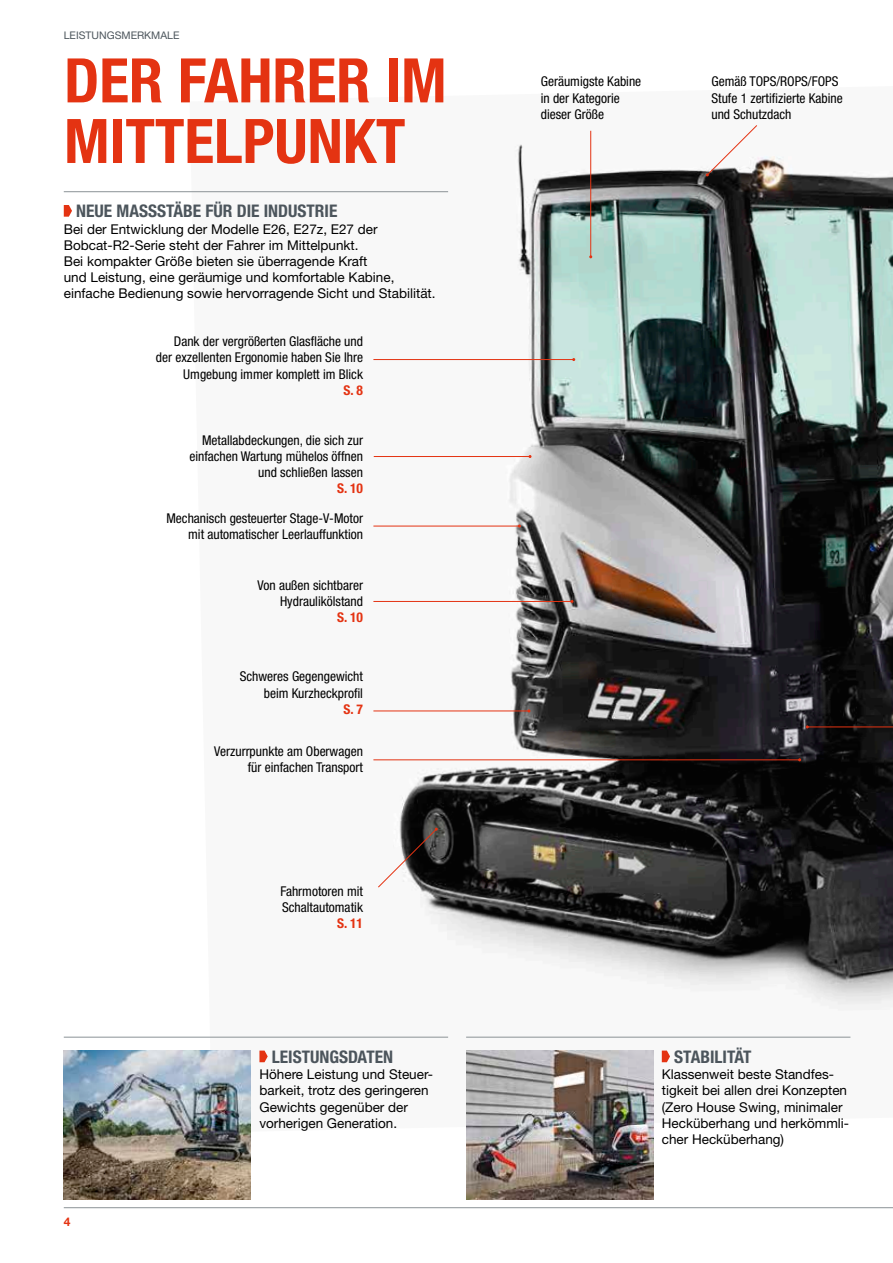
<style>
.page{position:relative;width:893px;height:1263px;background:#fff}
.page>*{position:absolute;margin:0;border:0;box-sizing:border-box;transform-origin:0 0}
.t1{font:700 condensed 61.5px/60.6px "Helvetica Neue LT Pro";color:#e43312}
.t2{font:700 condensed 17.4px "Helvetica Neue LT Pro";color:#4c555c}
.t3{font:condensed 13.5px/16.2px "Helvetica Neue LT Pro";color:#000;text-align:right}
.t4{font:13.5px/16.2px "Helvetica Neue LT Pro";color:#000}
.t5{font:700 condensed 13.5px "Helvetica Neue LT Pro";color:#e43312}
.t6{font:700 12px "Helvetica Neue LT Pro";color:#e43312}
.t7{font:10.5px "Helvetica Neue LT Pro";color:#4c555c}
</style>
<div class="page">
<img style="left:190px;top:125px;width:703px;height:1007px">
<hr style="left:807px;top:727px;width:86px;height:1px;background:#e43312">
<hr style="left:373px;top:359px;width:201px;height:1px;background:#e43312">
<hr style="left:373px;top:526px;width:146px;height:1px;background:#e43312">
<svg style="left:706px;top:125px;width:51px;height:52px"></svg>
<hr style="left:374px;top:456px;width:156px;height:1px;background:#e43312">
<hr style="left:373px;top:601px;width:199px;height:1px;background:#e43312">
<hr style="left:373px;top:711px;width:156px;height:1px;background:#e43312">
<hr style="left:373px;top:759px;width:427px;height:1px;background:#e43312">
<svg style="left:378px;top:827px;width:60px;height:61px"></svg>
<hr style="left:64px;top:1037px;width:384px;height:1px;background:#8b9296">
<hr style="left:466px;top:1037px;width:384px;height:1px;background:#8b9296">
<img style="left:466px;top:1050px;width:187px;height:149px">
<img style="left:64px;top:1050px;width:187px;height:149px">
<hr style="left:590px;top:131px;width:1px;height:126px;background:#e43312">
<hr style="left:64px;top:1207px;width:829px;height:1px;background:#8b9296">
<svg style="left:662px;top:1050px;width:8px;height:12px"></svg>
<svg style="left:259px;top:1050px;width:9px;height:12px"></svg>
<hr style="left:64px;top:191px;width:384px;height:1px;background:#8b9296">
<svg style="left:64px;top:205px;width:8px;height:12px"></svg>
<p class="t7" style="left:64px;top:29px;width:117px">LEISTUNGSMERKMALE</p>
<h1 class="t1" style="left:64px;top:51px;width:384px">DER FAHRER IM<br>MITTELPUNKT</h1>
<p class="t2" style="left:76px;top:201px;width:263px">NEUE MASSSTÄBE FÜR DIE INDUSTRIE</p>
<p class="t4" style="left:64px;top:220px;width:373px">Bei der Entwicklung der Modelle E26, E27z, E27 der Bobcat-R2-Serie steht der Fahrer im Mittelpunkt.<br>Bei kompakter Größe bieten sie überragende Kraft<br>und Leistung, eine geräumige und komfortable Kabine, einfache Bedienung sowie hervorragende Sicht und Stabilität.</p>
<p class="t3" style="left:156px;top:333px;width:209px">Dank der vergrößerten Glasfläche und der exzellenten Ergonomie haben Sie Ihre<br>Umgebung immer komplett im Blick</p>
<p class="t5" style="left:344px;top:382px;width:21px">S. 8</p>
<p class="t3" style="left:189px;top:432px;width:175px">Metallabdeckungen, die sich zur einfachen Wartung mühelos öffnen und schließen lassen</p>
<p class="t5" style="left:337px;top:480px;width:27px">S. 10</p>
<p class="t3" style="left:166px;top:510px;width:198px">Mechanisch gesteuerter Stage-V-Motor mit automatischer Leerlauffunktion</p>
<p class="t3" style="left:258px;top:577px;width:107px">Von außen sichtbarer<br>Hydraulikölstand</p>
<p class="t5" style="left:337px;top:609px;width:27px">S. 10</p>
<p class="t3" style="left:240px;top:668px;width:125px">Schweres Gegengewicht beim Kurzheckprofil</p>
<p class="t5" style="left:344px;top:701px;width:21px">S. 7</p>
<p class="t3" style="left:214px;top:743px;width:150px">Verzurrpunkte am Oberwagen für einfachen Transport</p>
<p class="t3" style="left:280px;top:883px;width:84px;text-align:left">Fahrmotoren mit<br>Schaltautomatik</p>
<p class="t5" style="left:337px;top:915px;width:27px">S. 11</p>
<p class="t6" style="left:64px;top:1214px;width:8px">4</p>
<p class="t2" style="left:272px;top:1046px;width:123px">LEISTUNGSDATEN</p>
<p class="t4" style="left:259px;top:1066px;width:175px">Höhere Leistung und Steuer&shy;barkeit, trotz des geringeren<br>Gewichts gegenüber der vorherigen Generation.</p>
<p class="t3" style="left:541px;top:73px;width:102px;text-align:left">Geräumigste Kabine in der Kategorie dieser Größe</p>
<p class="t3" style="left:711px;top:73px;width:133px;text-align:left">Gemäß TOPS/ROPS/FOPS<br>Stufe 1 zertifizierte Kabine und Schutzdach</p>
<p class="t2" style="left:674px;top:1046px;width:79px">STABILITÄT</p>
<p class="t4" style="left:662px;top:1066px;width:189px">Klassenweit beste Standfes&shy;tigkeit bei allen drei Konzepten (Zero House Swing, minimaler<br>Hecküberhang und herkömmli&shy;cher Hecküberhang)</p>
</div>
